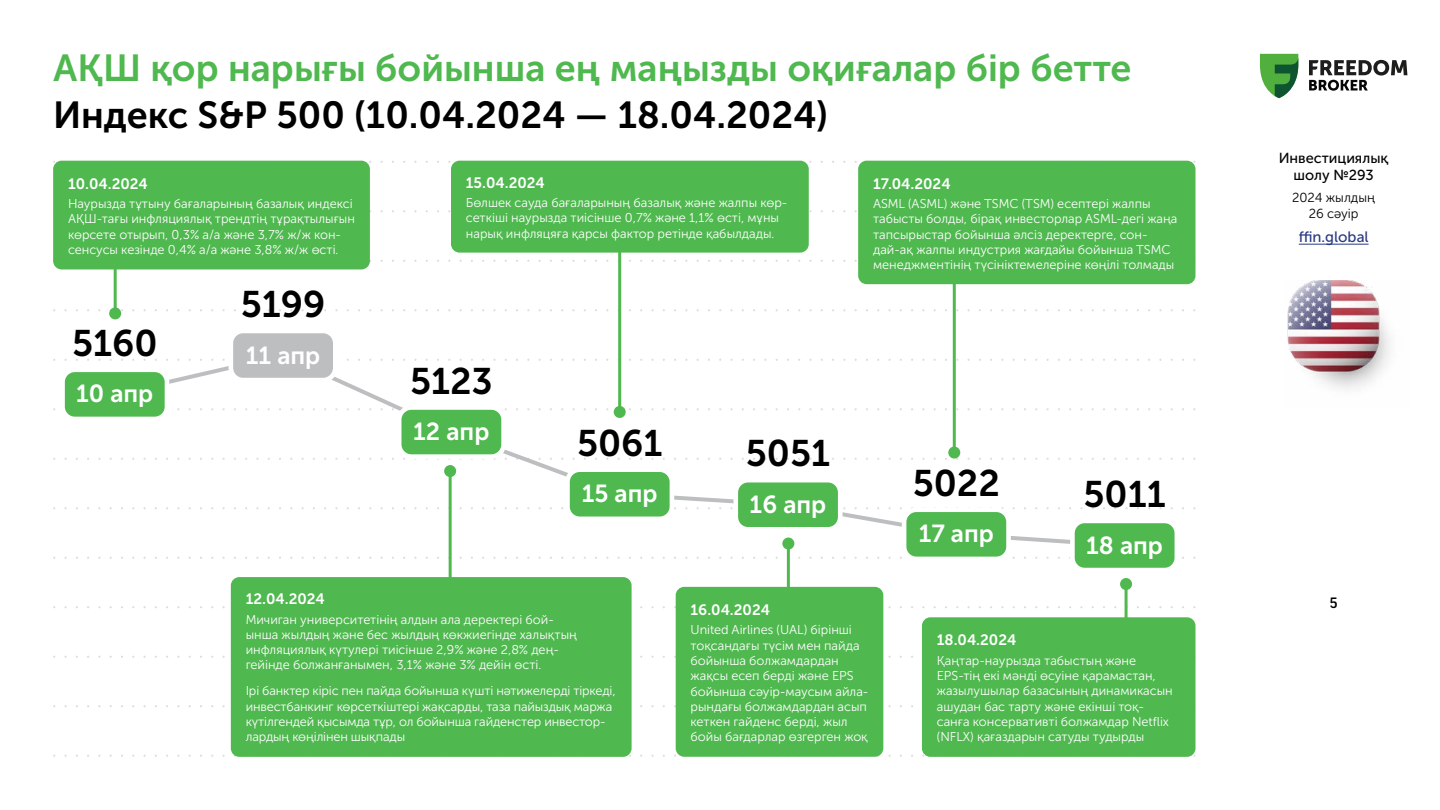
<style>
.page{position:relative;width:1440px;height:810px;background:#fff}
.page>*{position:absolute;margin:0;border:0;box-sizing:border-box;transform-origin:0 0}
.t1{font:37.5px "Museo Sans Cyrl 700";color:#4fb84f}
.t2{font:37.5px "Museo Sans Cyrl 700";color:#000}
.t3{font:36.83px "Museo Sans Cyrl 700";color:#000}
.t4{font:24.6px "Museo Sans Cyrl 700";color:#fff}
.t5{font:15px "Museo Sans Cyrl 700";color:#fff}
.t6{font:15px "Museo Sans Cyrl 500";color:#293882}
.t7{font:14.48px/17.4px "Museo Sans Cyrl 500";color:#000;text-align:center}
.t8{font:500 14.48px "Good Pro";color:#000}
.t9{font:13.05px/15.7px "Museo Sans Cyrl 300";color:#000;text-align:center}
.t10{font:12.75px/15.3px "Museo Sans Cyrl 300";color:#fff}
</style>
<div class="page">
<hr style="left:1299px;top:244px;width:70px;height:1px;background:#293882">
<svg style="left:1260px;top:54px;width:38px;height:44px"></svg>
<svg style="left:1309px;top:60px;width:98px;height:31px"></svg>
<img style="left:1287px;top:281px;width:103px;height:108px">
<svg style="left:66px;top:755px;width:1129px;height:2px"></svg>
<svg style="left:66px;top:705px;width:856px;height:2px"></svg>
<svg style="left:66px;top:656px;width:856px;height:2px"></svg>
<svg style="left:66px;top:606px;width:1129px;height:2px"></svg>
<svg style="left:66px;top:557px;width:1129px;height:2px"></svg>
<svg style="left:66px;top:507px;width:1129px;height:2px"></svg>
<svg style="left:66px;top:458px;width:1129px;height:2px"></svg>
<svg style="left:1137px;top:408px;width:58px;height:2px"></svg>
<svg style="left:66px;top:359px;width:1129px;height:2px"></svg>
<svg style="left:66px;top:309px;width:1129px;height:2px"></svg>
<svg style="left:370px;top:260px;width:487px;height:2px"></svg>
<svg style="left:370px;top:210px;width:487px;height:2px"></svg>
<svg style="left:364px;top:161px;width:831px;height:2px"></svg>
<svg style="left:110px;top:351px;width:1019px;height:199px"></svg>
<div style="left:904px;top:510px;width:105px;height:49px;background:#4fb84f;border-radius:12px"></div>
<div style="left:902px;top:507px;width:109px;height:54px;border:5px solid #fff;border-radius:12px"></div>
<div style="left:1072px;top:521px;width:105px;height:49px;background:#4fb84f;border-radius:12px"></div>
<div style="left:1070px;top:519px;width:109px;height:53px;border:5px solid #fff;border-radius:12px"></div>
<div style="left:736px;top:480px;width:104px;height:49px;background:#4fb84f;border-radius:12px"></div>
<div style="left:733px;top:478px;width:110px;height:54px;border:5px solid #fff;border-radius:12px"></div>
<div style="left:399px;top:407px;width:105px;height:50px;background:#4fb84f;border-radius:12px"></div>
<div style="left:397px;top:405px;width:109px;height:54px;border:5px solid #fff;border-radius:12px"></div>
<div style="left:231px;top:331px;width:104px;height:49px;background:#bcbec0;border-radius:12px"></div>
<div style="left:229px;top:329px;width:109px;height:53px;border:5px solid #fff;border-radius:12px"></div>
<div style="left:63px;top:370px;width:104px;height:49px;background:#4fb84f;border-radius:12px"></div>
<div style="left:60px;top:367px;width:109px;height:54px;border:5px solid #fff;border-radius:12px"></div>
<div style="left:567px;top:470px;width:105px;height:49px;background:#4fb84f;border-radius:12px"></div>
<div style="left:565px;top:467px;width:109px;height:54px;border:5px solid #fff;border-radius:12px"></div>
<hr style="left:114px;top:197px;width:3px;height:116px;background:#4fb84f">
<div style="left:109px;top:307px;width:12px;height:12px;background:#4fb84f;border-radius:50%"></div>
<hr style="left:618px;top:223px;width:3px;height:189px;background:#4fb84f">
<div style="left:614px;top:406px;width:12px;height:12px;background:#4fb84f;border-radius:50%"></div>
<hr style="left:787px;top:544px;width:3px;height:117px;background:#4fb84f">
<div style="left:782px;top:538px;width:12px;height:12px;background:#4fb84f;border-radius:50%"></div>
<hr style="left:1125px;top:584px;width:3px;height:118px;background:#4fb84f">
<div style="left:1120px;top:578px;width:12px;height:12px;background:#4fb84f;border-radius:50%"></div>
<hr style="left:449px;top:471px;width:3px;height:224px;background:#4fb84f">
<div style="left:444px;top:465px;width:12px;height:12px;background:#4fb84f;border-radius:50%"></div>
<hr style="left:953px;top:258px;width:3px;height:195px;background:#4fb84f">
<div style="left:948px;top:447px;width:12px;height:12px;background:#4fb84f;border-radius:50%"></div>
<div style="left:53px;top:161px;width:317px;height:108px;background:#4fb84f;border-radius:9px"></div>
<div style="left:676px;top:587px;width:207px;height:170px;background:#4fb84f;border-radius:9px"></div>
<div style="left:451px;top:161px;width:358px;height:92px;background:#4fb84f;border-radius:9px"></div>
<div style="left:231px;top:577px;width:401px;height:180px;background:#4fb84f;border-radius:9px"></div>
<div style="left:858px;top:161px;width:338px;height:123px;background:#4fb84f;border-radius:9px"></div>
<div style="left:922px;top:617px;width:274px;height:140px;background:#4fb84f;border-radius:9px"></div>
<h1 class="t1" style="left:53px;top:47px;width:1080px">АҚШ қор нарығы бойынша ең маңызды оқиғалар бір бетте</h1>
<h1 class="t2" style="left:53px;top:95px;width:776px">Индекс S&amp;P 500 (10.04.2024 — 18.04.2024)</h1>
<p class="t5" style="left:68px;top:175px;width:81px">10.04.2024</p>
<p class="t10" style="left:68px;top:196px;width:289px">Наурызда тұтыну бағаларының базалық индексі АҚШ-тағы инфляциялық трендтің тұрақтылығын көрсете отырып, 0,3% а/а және 3,7% ж/ж кон&shy;сенсусы кезінде 0,4% а/а және 3,8% ж/ж өсті.</p>
<h2 class="t3" style="left:72px;top:323px;width:87px">5160</h2>
<h3 class="t4" style="left:76px;top:380px;width:79px">10 апр</h3>
<h2 class="t3" style="left:241px;top:284px;width:86px">5199</h2>
<h3 class="t4" style="left:246px;top:341px;width:76px">11 апр</h3>
<p class="t5" style="left:466px;top:174px;width:80px">15.04.2024</p>
<p class="t10" style="left:466px;top:195px;width:323px">Бөлшек сауда бағаларының базалық және жалпы көр&shy;сеткіші наурызда тиісінше 0,7% және 1,1% өсті, мұны нарық инфляцяға қарсы фактор ретінде қабылдады.</p>
<h2 class="t3" style="left:410px;top:360px;width:84px">5123</h2>
<h3 class="t4" style="left:413px;top:418px;width:78px">12 апр</h3>
<h2 class="t3" style="left:577px;top:423px;width:87px">5061</h2>
<h3 class="t4" style="left:582px;top:480px;width:77px">15 апр</h3>
<h2 class="t3" style="left:746px;top:433px;width:86px">5051</h2>
<h3 class="t4" style="left:750px;top:491px;width:78px">16 апр</h3>
<p class="t5" style="left:873px;top:175px;width:79px">17.04.2024</p>
<p class="t10" style="left:873px;top:196px;width:306px">ASML (ASML) және TSMC (TSM) есептері жалпы табысты болды, бірақ инвесторлар ASML-дегі жаңа тапсырыстар бойынша әлсіз деректерге, сон&shy;дай-ақ жалпы индустрия жағдайы бойынша TSMC менеджментінің түсініктемелеріне көңілі толмады</p>
<h2 class="t3" style="left:913px;top:463px;width:89px">5022</h2>
<h3 class="t4" style="left:919px;top:520px;width:77px">17 апр</h3>
<h2 class="t3" style="left:1084px;top:474px;width:84px">5011</h2>
<h3 class="t4" style="left:1086px;top:531px;width:78px">18 апр</h3>
<p class="t5" style="left:246px;top:590px;width:81px">12.04.2024</p>
<p class="t10" style="left:246px;top:612px;width:333px">Мичиган университетінің алдын ала деректері бой&shy;ынша жылдың және бес жылдың көкжиегінде халықтың инфляциялық күтулері тиісінше 2,9% және 2,8% дең&shy;гейінде болжанғанымен, 3,1% және 3% дейін өсті.</p>
<p class="t10" style="left:246px;top:683px;width:372px">Ірі банктер кіріс пен пайда бойынша күшті нәтижелерді тіркеді, инвестбанкинг көрсеткіштері жақсарды, таза пайыздық маржа күтілгендей қысымда тұр, ол бойынша гайденстер инвестор&shy;лардың көңілінен шықпады</p>
<p class="t5" style="left:691px;top:601px;width:81px">16.04.2024</p>
<p class="t10" style="left:691px;top:622px;width:179px">United Airlines (UAL) бірінші тоқсандағы түсім мен пайда бойынша болжамдардан жақсы есеп берді және EPS бойынша сәуір-маусым айла&shy;рындағы болжамдардан асып кеткен гайденс берді, жыл бойы бағдарлар өзгерген жоқ</p>
<p class="t5" style="left:937px;top:632px;width:81px">18.04.2024</p>
<p class="t10" style="left:937px;top:653px;width:238px">Қаңтар-наурызда табыстың және EPS-тің екі мәнді өсуіне қарамастан, жазылушылар базасының динамикасын ашудан бас тарту және екінші тоқ&shy;санға консервативті болжамдар Netflix (NFLX) қағаздарын сатуды тудырды</p>
<p class="t7" style="left:1279px;top:149px;width:111px">Инвестициялық шолу №293</p>
<p class="t9" style="left:1292px;top:190px;width:84px">2024 жылдың<br>26 сәуір</p>
<p class="t6" style="left:1299px;top:229px;width:71px">ffin.global</p>
<p class="t8" style="left:1330px;top:595px;width:9px">5</p>
</div>
